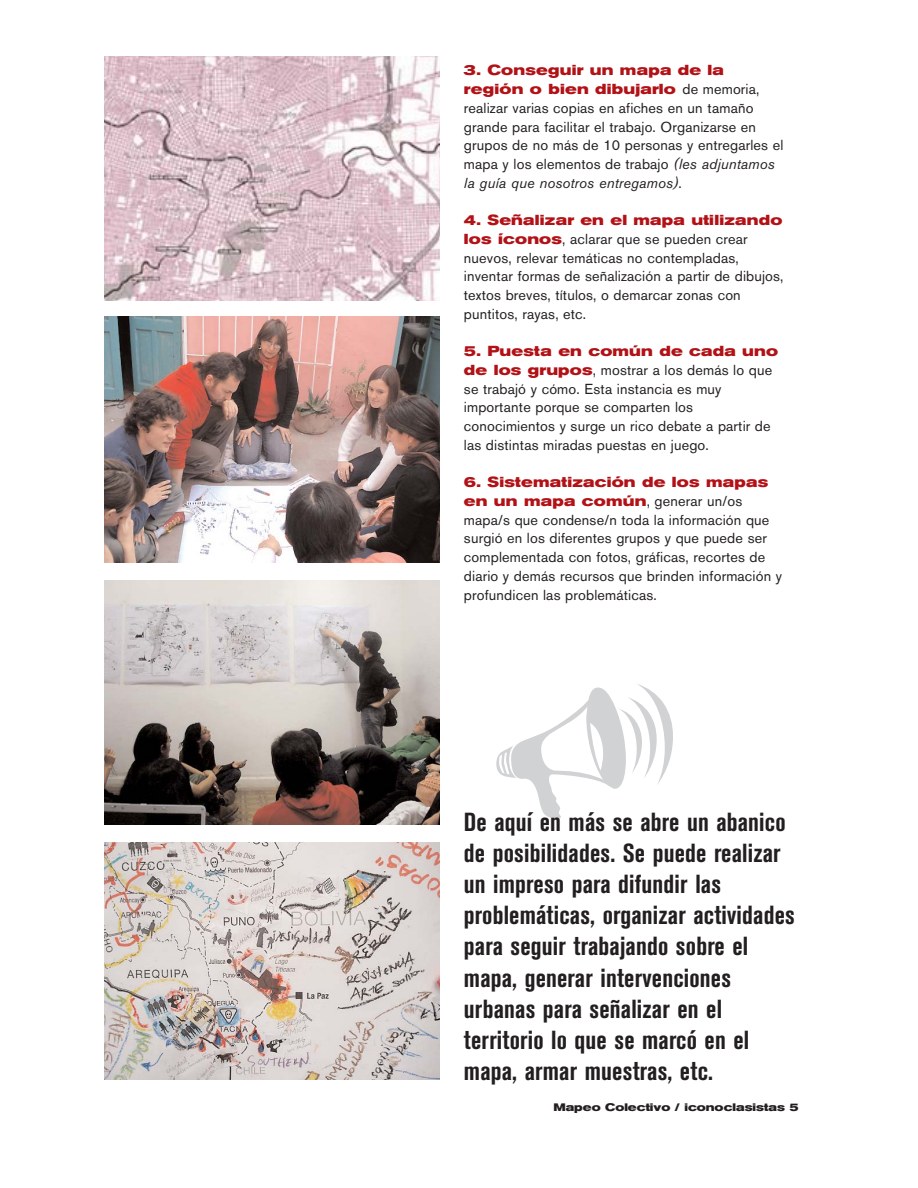
<style>
.page{position:relative;width:918px;height:1188px;background:#fff}
.page>*{position:absolute;margin:0;border:0;box-sizing:border-box;transform-origin:0 0}
.t1{font:700 condensed 25.95px/31px "Akzidenz Grotesk BE";letter-spacing:.01em;color:#231f20}
.t2{font:14.4px/18.8px "Akzidenz Grotesk BE";letter-spacing:.01em;color:#231f20}
.t3{font:700 expanded 10.8px "Akzidenz Grotesk BE";color:#231f20}
.s1{font-weight:700;font-stretch:expanded;color:#b21116}
.s2{font-style:italic}
</style>
<div class="page">
<img style="left:105px;top:843px;width:334px;height:236px">
<img style="left:105px;top:317px;width:334px;height:245px">
<img style="left:105px;top:57px;width:334px;height:244px">
<img style="left:105px;top:581px;width:334px;height:243px">
<p class="t2" style="left:464px;top:63px;width:321px"><span class="s1">3. Conseguir un mapa de la región o bien dibujarlo</span> de memoria, realizar varias copias en afiches en un tamaño grande para facilitar el trabajo. Organizarse en grupos de no más de 10 personas y entregarles el mapa y los elementos de trabajo <span class="s2">(les adjuntamos la guía que nosotros entregamos)</span>.</p>
<p class="t2" style="left:464px;top:212px;width:321px"><span class="s1">4. Señalizar en el mapa utilizando los íconos</span>, aclarar que se pueden crear nuevos, relevar temáticas no contempladas, inventar formas de señalización a partir de dibujos, textos breves, títulos, o demarcar zonas con puntitos, rayas, etc.</p>
<p class="t2" style="left:464px;top:343px;width:316px"><span class="s1">5. Puesta en común de cada uno de los grupos</span>, mostrar a los demás lo que se trabajó y cómo. Esta instancia es muy importante porque se comparten los conocimientos y surge un rico debate a partir de las distintas miradas puestas en juego.</p>
<p class="t2" style="left:464px;top:474px;width:320px"><span class="s1">6. Sistematización de los mapas en un mapa común</span>, generar un/os mapa/s que condense/n toda la información que surgió en los diferentes grupos y que puede ser complementada con fotos, gráficas, recortes de diario y demás recursos que brinden información y profundicen las problemáticas.</p>
<p class="t1" style="left:464px;top:809px;width:332px">De aquí en más se abre un abanico de posibilidades. Se puede realizar un impreso para difundir las problemáticas, organizar actividades para seguir trabajando sobre el mapa, generar intervenciones urbanas para señalizar en el territorio lo que se marcó en el mapa, armar muestras, etc.</p>
<p class="t3" style="left:553px;top:1104px;width:247px">Mapeo Colectivo / iconoclasistas 5</p>
</div>
